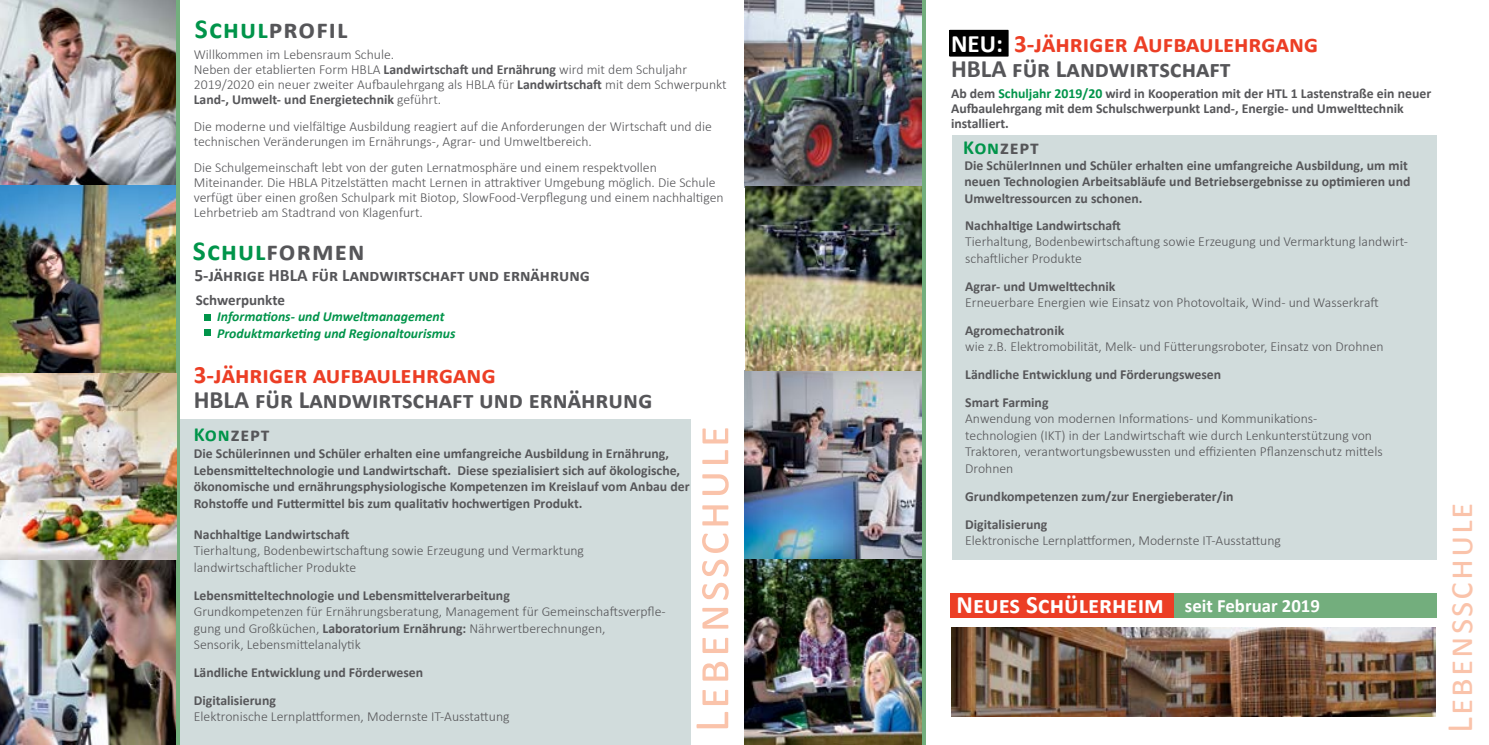
<style>
.page{position:relative;width:1489px;height:745px;background:#fff}
.page>*{position:absolute;margin:0;border:0;box-sizing:border-box;transform-origin:0 0}
.t1{font:50px "Calibri";letter-spacing:.05em;color:#fac3aa}
.t2{font:37.5px "Calibri";letter-spacing:.05em;color:#fac3aa}
.t3{font:700 27.5px "Calibri";letter-spacing:.04em;color:#565659}
.t4{font:700 25px/25px "Calibri";color:#ec3e25}
.t5{font:700 25px "Calibri";color:#565659}
.t6{font:700 25px "Calibri";color:#fff}
.t7{font:700 20px "Calibri";letter-spacing:.04em;color:#565659}
.t8{font:700 18.75px "Calibri";color:#fff}
.t9{font:700 17.5px "Calibri";color:#565659}
.t10{font:700 15px "Calibri";color:#565659}
.t11{font:300 13.75px/15px "Calibri";color:#565659}
.t12{font:700 13.75px/16.5px "Calibri";color:#565659}
.t13{font:italic 700 13.75px/16.5px "Calibri";color:#00944a}
.s1{color:#00944a}
.s2{color:#fff}
.s3{color:#565659}
.s4{font-weight:700}
</style>
<div class="page">
<div style="left:949px;top:30px;width:58px;height:26px;background:#000"></div>
<div style="left:949px;top:30px;width:59px;height:27px;border:1px solid #000"></div>
<div style="left:950px;top:593px;width:223px;height:24px;background:#ec3e25"></div>
<div style="left:951px;top:135px;width:485px;height:424px;background:#d1dcdc"></div>
<div style="left:180px;top:419px;width:510px;height:325px;background:#d1dcdc"></div>
<img style="left:0;top:0;width:176px;height:558px">
<img style="left:0;top:558px;width:176px;height:186px">
<img style="left:744px;top:0;width:177px;height:744px">
<hr style="left:176px;top:0;width:4px;height:744px;background:#73ae7d">
<svg style="left:921px;top:0;width:4px;height:744px;background:#709b74"></svg>
<svg style="left:204px;top:314px;width:6px;height:6px"></svg>
<svg style="left:204px;top:329px;width:6px;height:6px"></svg>
<div style="left:1173px;top:593px;width:262px;height:24px;background:#73ae7d"></div>
<img style="left:951px;top:627px;width:484px;height:89px">
<h3 class="t3" style="left:195px;top:9px;width:154px"><span class="s1">Schul</span>profil</h3>
<h3 class="t4" style="left:951px;top:31px;width:369px"><span class="s2">NEU:</span> 3-jähriger Aufbaulehrgang<br><span class="s3">HBLA für Landwirtschaft</span></h3>
<p class="t11" style="left:194px;top:47px;width:534px">Willkommen im Lebensraum Schule.<br>Neben der etablierten Form HBLA <span class="s4">Landwirtschaft und Ernährung</span> wird mit dem Schuljahr 2019/2020 ein neuer zweiter Aufbaulehrgang als HBLA für <span class="s4">Landwirtschaft</span> mit dem Schwerpunkt <span class="s4">Land-, Umwelt- und Energietechnik</span> geführt.</p>
<p class="t11" style="left:194px;top:118px;width:519px">Die moderne und vielfältige Ausbildung reagiert auf die Anforderungen der Wirtschaft und die technischen Veränderungen im Ernährungs-, Agrar- und Umweltbereich.</p>
<p class="t11" style="left:194px;top:159px;width:531px">Die Schulgemeinschaft lebt von der guten Lernatmosphäre und einem respektvollen Miteinander. Die HBLA Pitzelstätten macht Lernen in attraktiver Umgebung möglich. Die Schule verfügt über einen großen Schulpark mit Biotop, SlowFood-Verpflegung und einem nachhaltigen Lehrbetrieb am Stadtrand von Klagenfurt.</p>
<p class="t12" style="left:964px;top:156px;width:447px">Die SchülerInnen und Schüler erhalten eine umfangreiche Ausbildung, um mit neuen Technologien Arbeitsabläufe und Betriebsergebnisse zu optimieren und<br>Umweltressourcen zu schonen.</p>
<p class="t12" style="left:950px;top:85px;width:482px;line-height:15px">Ab dem <span class="s1">Schuljahr 2019/20</span> wird in Kooperation mit der HTL 1 Lastenstraße ein neuer<br>Aufbaulehrgang mit dem Schulschwerpunkt Land-, Energie- und Umwelttechnik installiert.</p>
<h3 class="t7" style="left:963px;top:133px;width:77px"><span class="s1">Kon</span>zept</h3>
<p class="t12" style="left:965px;top:216px;width:157px">Nachhaltige Landwirtschaft</p>
<p class="t11" style="left:965px;top:233px;width:444px;line-height:16.5px">Tierhaltung, Bodenbewirtschaftung sowie Erzeugung und Vermarktung landwirt&shy;schaftlicher Produkte</p>
<p class="t12" style="left:965px;top:277px;width:152px">Agrar- und Umwelttechnik</p>
<p class="t11" style="left:965px;top:295px;width:415px">Erneuerbare Energien wie Einsatz von Photovoltaik, Wind- und Wasserkraft</p>
<p class="t12" style="left:965px;top:321px;width:101px">Agromechatronik</p>
<p class="t11" style="left:965px;top:339px;width:420px">wie z.B. Elektromobilität, Melk- und Fütterungsroboter, Einsatz von Drohnen</p>
<p class="t12" style="left:965px;top:360px;width:257px;line-height:27.8px">Ländliche Entwicklung und Förderungswesen<br>Smart Farming</p>
<p class="t11" style="left:965px;top:410px;width:419px;line-height:16.5px">Anwendung von modernen Informations- und Kommunikations&shy;technologien (IKT) in der Landwirtschaft wie durch Lenkunterstützung von Traktoren, verantwortungsbewussten und effizienten Pflanzenschutz mittels Drohnen</p>
<p class="t12" style="left:965px;top:481px;width:270px;line-height:27.8px">Grundkompetenzen zum/zur Energieberater/in<br>Digitalisierung</p>
<p class="t11" style="left:965px;top:532px;width:317px">Elektronische Lernplattformen, Modernste IT-Ausstattung</p>
<h3 class="t3" style="left:193px;top:231px;width:173px"><span class="s1">Schul</span>formen</h3>
<p class="t10" style="left:196px;top:289px;width:91px">Schwerpunkte</p>
<p class="t9" style="left:194px;top:263px;width:397px">5-jährige HBLA für Landwirtschaft und ernährung</p>
<p class="t13" style="left:217px;top:308px;width:240px">Informations- und Umweltmanagement<br>Produktmarketing und Regionaltourismus</p>
<h3 class="t4" style="left:194px;top:361px;width:303px">3-jähriger aufbaulehrgang</h3>
<h3 class="t5" style="left:194px;top:381px;width:460px">HBLA für Landwirtschaft und ernährung</h3>
<h3 class="t7" style="left:194px;top:419px;width:77px"><span class="s1">Kon</span>zept</h3>
<h1 class="t1" style="left:677px;top:732px;width:308px;rotate:-90deg">Lebensschule</h1>
<p class="t12" style="left:194px;top:444px;width:497px">Die Schülerinnen und Schüler erhalten eine umfangreiche Ausbildung in Ernährung, Lebensmitteltechnologie und Landwirtschaft. Diese spezialisiert sich auf ökologische, ökonomische und ernährungsphysiologische Kompetenzen im Kreislauf vom Anbau der Rohstoffe und Futtermittel bis zum qualitativ hochwertigen Produkt.</p>
<p class="t12" style="left:194px;top:525px;width:157px">Nachhaltige Landwirtschaft</p>
<p class="t11" style="left:194px;top:542px;width:392px;line-height:16.5px">Tierhaltung, Bodenbewirtschaftung sowie Erzeugung und Vermarktung landwirtschaftlicher Produkte</p>
<p class="t12" style="left:194px;top:586px;width:317px">Lebensmitteltechnologie und Lebensmittelverarbeitung</p>
<p class="t11" style="left:194px;top:603px;width:473px;line-height:16.5px">Grundkompetenzen für Ernährungsberatung, Management für Gemeinschaftsverpfle&shy;gung und Großküchen, <span class="s4">Laboratorium Ernährung:</span> Nährwertberechnungen,<br>Sensorik, Lebensmittelanalytik</p>
<p class="t12" style="left:194px;top:657px;width:231px;line-height:27.8px">Ländliche Entwicklung und Förderwesen<br>Digitalisierung</p>
<p class="t11" style="left:194px;top:708px;width:317px">Elektronische Lernplattformen, Modernste IT-Ausstattung</p>
<h3 class="t6" style="left:956px;top:586px;width:209px">Neues Schülerheim</h3>
<h3 class="t8" style="left:1184px;top:592px;width:137px">seit Februar 2019</h3>
<h2 class="t2" style="left:1433px;top:732px;width:231px;rotate:-90deg">Lebensschule</h2>
</div>
